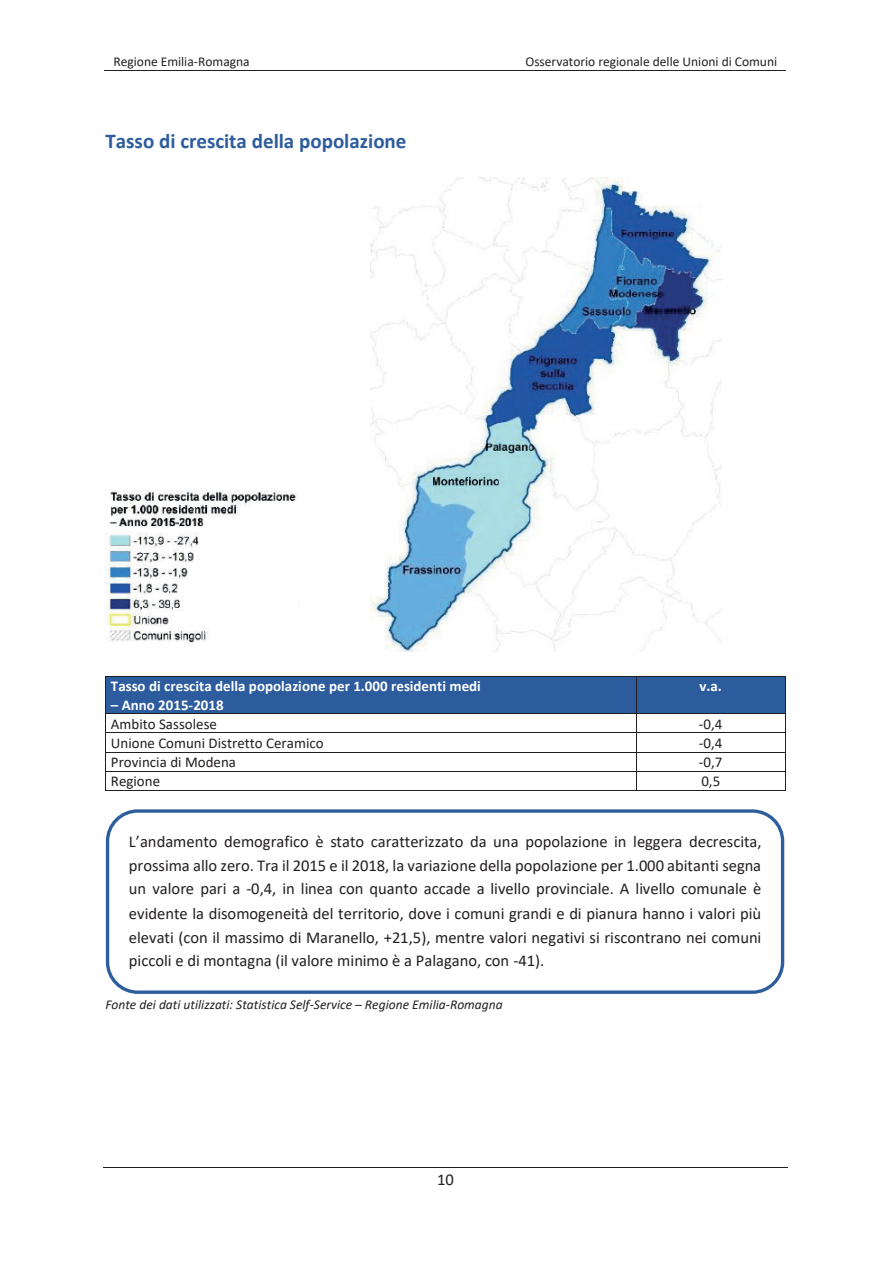
<style>
.page{position:relative;width:893px;height:1263px;background:#fff}
.page>*{position:absolute;margin:0;border:0;box-sizing:border-box;transform-origin:0 0}
.t1{font:700 21px "Calibri";color:#2c5c9d}
.t2{font:16.5px/24px "Calibri";color:#231f20;text-align:justify}
.t3{font:15px "Calibri";color:#231f20}
.t4{font:700 15px "Calibri";color:#fff}
.t5{font:italic 13.5px "Calibri";color:#231f20}
.t6{font:13.5px "Calibri";color:#231f20}
</style>
<div class="page">
<hr style="left:104px;top:70px;width:342px;height:1px;background:#231f20">
<hr style="left:445px;top:70px;width:341px;height:1px;background:#231f20">
<hr style="left:103px;top:1167px;width:685px;height:1px;background:#231f20">
<div style="left:111px;top:677px;width:520px;height:18px;background:#2c5c9d"></div>
<div style="left:111px;top:695px;width:520px;height:18px;background:#2c5c9d"></div>
<div style="left:637px;top:677px;width:148px;height:36px;background:#2c5c9d"></div>
<hr style="left:105px;top:676px;width:531px;height:1px;background:#231f20">
<hr style="left:636px;top:676px;width:149px;height:1px;background:#231f20">
<hr style="left:105px;top:677px;width:1px;height:36px;background:#231f20">
<hr style="left:636px;top:677px;width:1px;height:36px;background:#231f20">
<hr style="left:785px;top:677px;width:1px;height:36px;background:#231f20">
<hr style="left:105px;top:713px;width:531px;height:1px;background:#231f20">
<hr style="left:636px;top:713px;width:149px;height:1px;background:#231f20">
<hr style="left:105px;top:733px;width:531px;height:1px;background:#231f20">
<hr style="left:636px;top:733px;width:149px;height:1px;background:#231f20">
<hr style="left:105px;top:752px;width:531px;height:1px;background:#231f20">
<hr style="left:636px;top:752px;width:149px;height:1px;background:#231f20">
<hr style="left:105px;top:771px;width:531px;height:1px;background:#231f20">
<hr style="left:636px;top:771px;width:149px;height:1px;background:#231f20">
<svg style="left:105px;top:714px;width:1px;height:76px"></svg>
<hr style="left:105px;top:790px;width:531px;height:1px;background:#231f20">
<svg style="left:636px;top:714px;width:1px;height:76px"></svg>
<hr style="left:637px;top:790px;width:148px;height:1px;background:#231f20">
<svg style="left:785px;top:713px;width:1px;height:78px"></svg>
<img style="left:105px;top:490px;width:192px;height:155px">
<img style="left:370px;top:177px;width:352px;height:474px">
<div style="left:106px;top:809px;width:678px;height:185px;border:3px solid #2c5e9d;border-radius:30px"></div>
<p class="t6" style="left:113px;top:52px;width:138px">Regione Emilia-Romagna</p>
<p class="t6" style="left:525px;top:52px;width:253px">Osservatorio regionale delle Unioni di Comuni</p>
<p class="t1" style="left:105px;top:126px;width:303px">Tasso di crescita della popolazione</p>
<p class="t4" style="left:111px;top:676px;width:371px">Tasso di crescita della popolazione per 1.000 residenti medi</p>
<p class="t4" style="left:111px;top:694px;width:114px">– Anno 2015-2018</p>
<p class="t4" style="left:699px;top:676px;width:24px">v.a.</p>
<p class="t3" style="left:111px;top:713px;width:108px">Ambito Sassolese</p>
<p class="t3" style="left:699px;top:713px;width:25px">-0,4</p>
<p class="t3" style="left:111px;top:732px;width:214px">Unione Comuni Distretto Ceramico</p>
<p class="t3" style="left:699px;top:732px;width:25px">-0,4</p>
<p class="t3" style="left:111px;top:751px;width:127px">Provincia di Modena</p>
<p class="t3" style="left:699px;top:751px;width:25px">-0,7</p>
<p class="t3" style="left:111px;top:770px;width:51px">Regione</p>
<p class="t3" style="left:701px;top:770px;width:20px">0,5</p>
<p class="t2" style="left:129px;top:829px;width:634px">L’andamento demografico è stato caratterizzato da una popolazione in leggera decrescita, prossima allo zero. Tra il 2015 e il 2018, la variazione della popolazione per 1.000 abitanti segna un valore pari a -0,4, in linea con quanto accade a livello provinciale. A livello comunale è evidente la disomogeneità del territorio, dove i comuni grandi e di pianura hanno i valori più elevati (con il massimo di Maranello, +21,5), mentre valori negativi si riscontrano nei comuni piccoli e di montagna (il valore minimo è a Palagano, con -41).</p>
<p class="t5" style="left:105px;top:995px;width:399px">Fonte dei dati utilizzati: Statistica Self-Service – Regione Emilia-Romagna</p>
<p class="t2" style="left:437px;top:1167px;width:18px">10</p>
</div>
